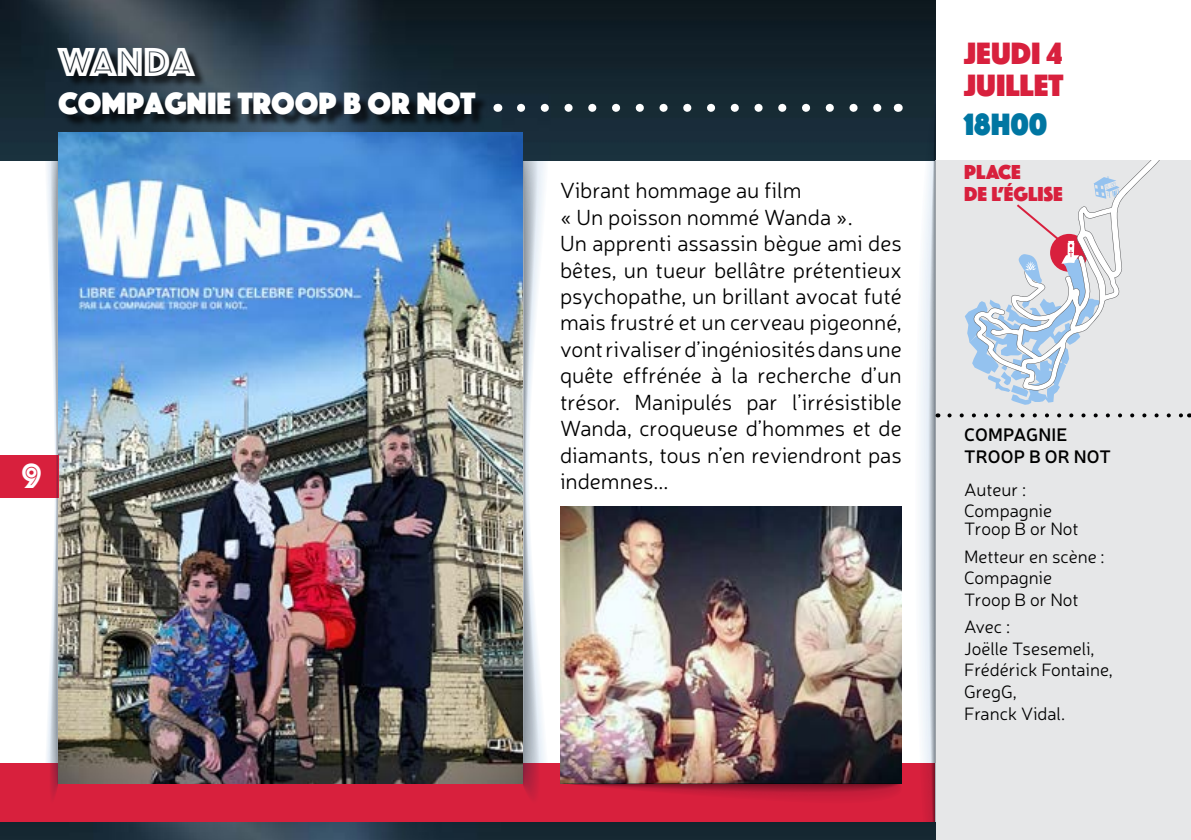
<style>
.page{position:relative;width:1191px;height:840px;background:#fff}
.page>*{position:absolute;margin:0;border:0;box-sizing:border-box;transform-origin:0 0}
.t1{font:42px "Phosphate Inline";letter-spacing:-.025em;color:#fff}
.t2{font:36px "Phosphate Inline";color:#fff}
.t3{font:32px "Phosphate Solid";color:#fff}
.t4{font:32px/32px "Phosphate Solid";color:#d8203d}
.t5{font:32px "Phosphate Solid";color:#0076a2}
.t6{font:300 22px/26.4px "Neris";color:#000}
.t7{font:21px/22px "Phosphate Solid";color:#d8203d}
.t8{font:300 18px/21.6px "Neris";color:#000}
.t9{font:600 18px/21.6px "Neris";letter-spacing:.01em;color:#000}
</style>
<div class="page">
<div style="left:0;top:763px;width:935px;height:76px;background:#d8203d"></div>
<img style="left:0;top:0;width:935px;height:160px">
<div style="left:935px;top:160px;width:256px;height:679px;background:#e6e7e8"></div>
<div style="left:60px;top:50px;width:429px;height:78px;background:#000;opacity:.75"></div>
<img style="left:59px;top:133px;width:462px;height:650px">
<div style="left:0;top:454px;width:58px;height:43px;background:#d8203d"></div>
<svg style="left:1119px;top:160px;width:41px;height:133px"></svg>
<svg style="left:949px;top:413px;width:234px;height:4px"></svg>
<svg style="left:914px;top:104px;width:24px;height:735px"></svg>
<img style="left:0;top:822px;width:935px;height:17px">
<svg style="left:965px;top:176px;width:154px;height:228px"></svg>
<img style="left:521px;top:98px;width:386px;height:737px">
<svg style="left:44px;top:98px;width:15px;height:737px"></svg>
<h1 class="t1" style="left:58px;top:32px;width:138px">WANDA</h1>
<h3 class="t3" style="left:58px;top:80px;width:419px">COMPAGNIE TROOP B OR NOT</h3>
<h2 class="t2" style="left:22px;top:450px;width:21px">9</h2>
<p class="t6" style="left:560px;top:176px;width:343px">Vibrant hommage au film<br>« Un poisson nommé Wanda ».<br>Un apprenti assassin bègue ami des bêtes, un tueur bellâtre prétentieux psychopathe, un brillant avocat futé mais frustré et un cerveau pigeonné, vont rivaliser d’ingéniosités dans une quête effrénée à la recherche d’un trésor. Manipulés par l’irrésistible<br>Wanda, croqueuse d’hommes et de diamants, tous n’en reviendront pas indemnes...</p>
<h3 class="t4" style="left:964px;top:36px;width:101px">JEUDI 4<br>JUILLET</h3>
<h3 class="t5" style="left:964px;top:101px;width:85px">18H00</h3>
<p class="t7" style="left:964px;top:160px;width:100px">PLACE<br>DE L’ÉGLISE</p>
<p class="t9" style="left:964px;top:423px;width:148px">COMPAGNIE<br>TROOP B OR NOT</p>
<p class="t8" style="left:964px;top:478px;width:89px">Auteur :<br>Compagnie</p>
<p class="t8" style="left:964px;top:514px;width:142px;line-height:27.2px">Troop B or Not<br>Metteur en scène :</p>
<p class="t8" style="left:964px;top:566px;width:116px">Compagnie<br>Troop B or Not</p>
<p class="t8" style="left:964px;top:615px;width:150px">Avec :<br>Joëlle Tsesemeli,<br>Frédérick Fontaine,<br>GregG,<br>Franck Vidal.</p>
</div>
